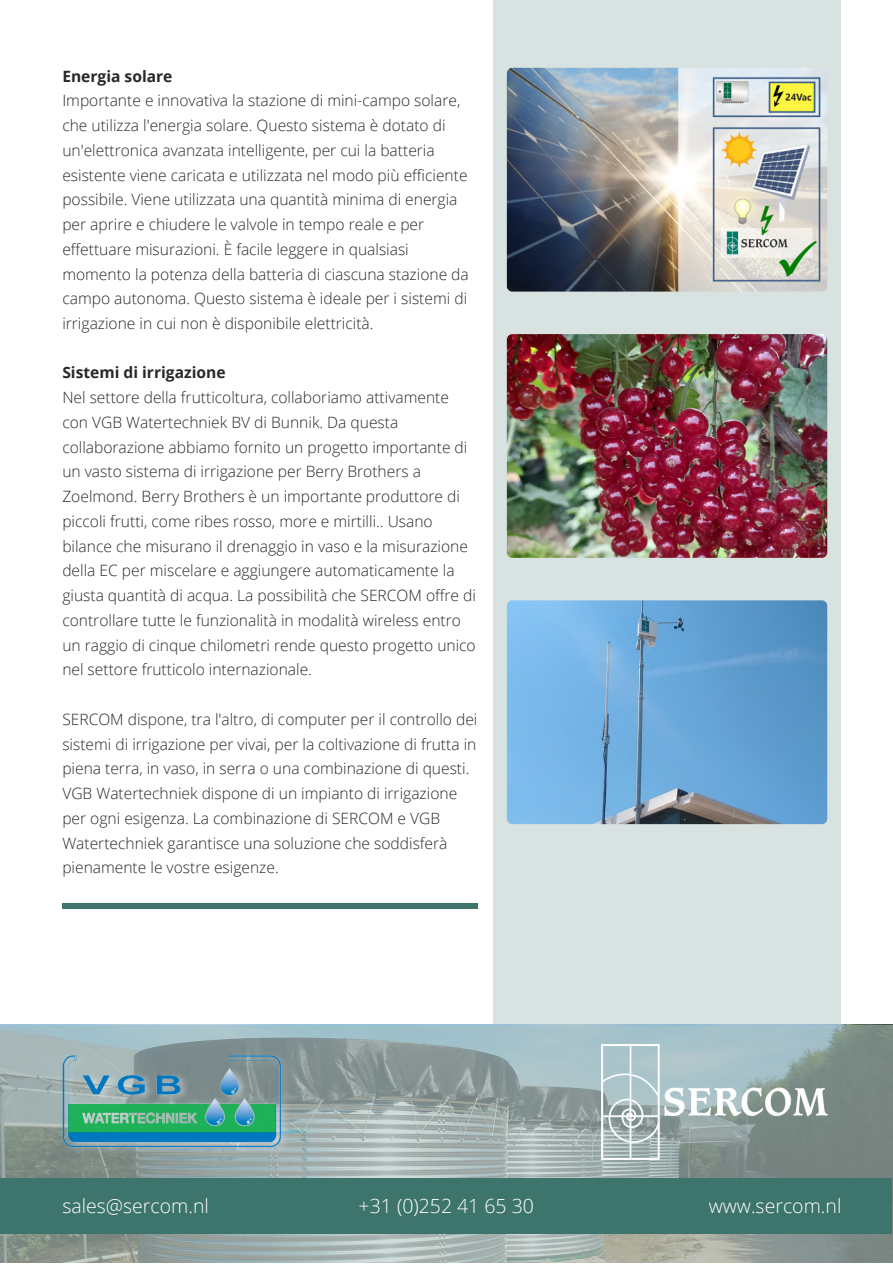
<style>
.page{position:relative;width:893px;height:1264px;background:#fff}
.page>*{position:absolute;margin:0;border:0;box-sizing:border-box;transform-origin:0 0}
.t1{font:300 19.5px "Open Sans";color:#fff}
.t2{font:300 15.6px/24.8px "Open Sans";color:#282828}
.t3{font:700 15.6px "Open Sans";color:#282828}
</style>
<div class="page">
<div style="left:492px;top:0;width:348px;height:1024px;background:#d8e3e1"></div>
<img style="left:507px;top:334px;width:320px;height:224px;border-radius:5px">
<svg style="left:0;top:1024px;width:892px;height:238px;background:#97a8a7"></svg>
<img style="left:601px;top:1044px;width:226px;height:115px">
<div style="left:0;top:1177px;width:891px;height:56px;background:#3d756c"></div>
<div style="left:62px;top:902px;width:415px;height:6px;background:#3d756c"></div>
<img style="left:507px;top:68px;width:320px;height:223px;border-radius:5px">
<img style="left:507px;top:600px;width:320px;height:224px;border-radius:5px">
<img style="left:58px;top:1048px;width:236px;height:110px">
<p class="t3" style="left:62px;top:65px;width:112px">Energia solare</p>
<p class="t2" style="left:62px;top:88px;width:408px">Importante e innovativa la stazione di mini-campo solare, che utilizza l'energia solare. Questo sistema è dotato di un'elettronica avanzata intelligente, per cui la batteria esistente viene caricata e utilizzata nel modo più efficiente possibile. Viene utilizzata una quantità minima di energia per aprire e chiudere le valvole in tempo reale e per effettuare misurazioni. È facile leggere in qualsiasi momento la potenza della batteria di ciascuna stazione da campo autonoma. Questo sistema è ideale per i sistemi di irrigazione in cui non è disponibile elettricità.</p>
<p class="t3" style="left:62px;top:362px;width:165px">Sistemi di irrigazione</p>
<p class="t2" style="left:62px;top:385px;width:415px">Nel settore della frutticoltura, collaboriamo attivamente con VGB Watertechniek BV di Bunnik. Da questa collaborazione abbiamo fornito un progetto importante di un vasto sistema di irrigazione per Berry Brothers a Zoelmond. Berry Brothers è un importante produttore di piccoli frutti, come ribes rosso, more e mirtilli.. Usano bilance che misurano il drenaggio in vaso e la misurazione della EC per miscelare e aggiungere automaticamente la giusta quantità di acqua. La possibilità che SERCOM offre di controllare tutte le funzionalità in modalità wireless entro un raggio di cinque chilometri rende questo progetto unico nel settore frutticolo internazionale.</p>
<p class="t2" style="left:62px;top:706px;width:416px">SERCOM dispone, tra l'altro, di computer per il controllo dei sistemi di irrigazione per vivai, per la coltivazione di frutta in piena terra, in vaso, in serra o una combinazione di questi.<br>VGB Watertechniek dispone di un impianto di irrigazione per ogni esigenza. La combinazione di SERCOM e VGB Watertechniek garantisce una soluzione che soddisferà pienamente le vostre esigenze.</p>
<p class="t1" style="left:62px;top:1192px;width:148px">sales@sercom.nl</p>
<p class="t1" style="left:358px;top:1192px;width:177px">+31 (0)252 41 65 30</p>
<p class="t1" style="left:708px;top:1192px;width:134px">www.sercom.nl</p>
</div>
